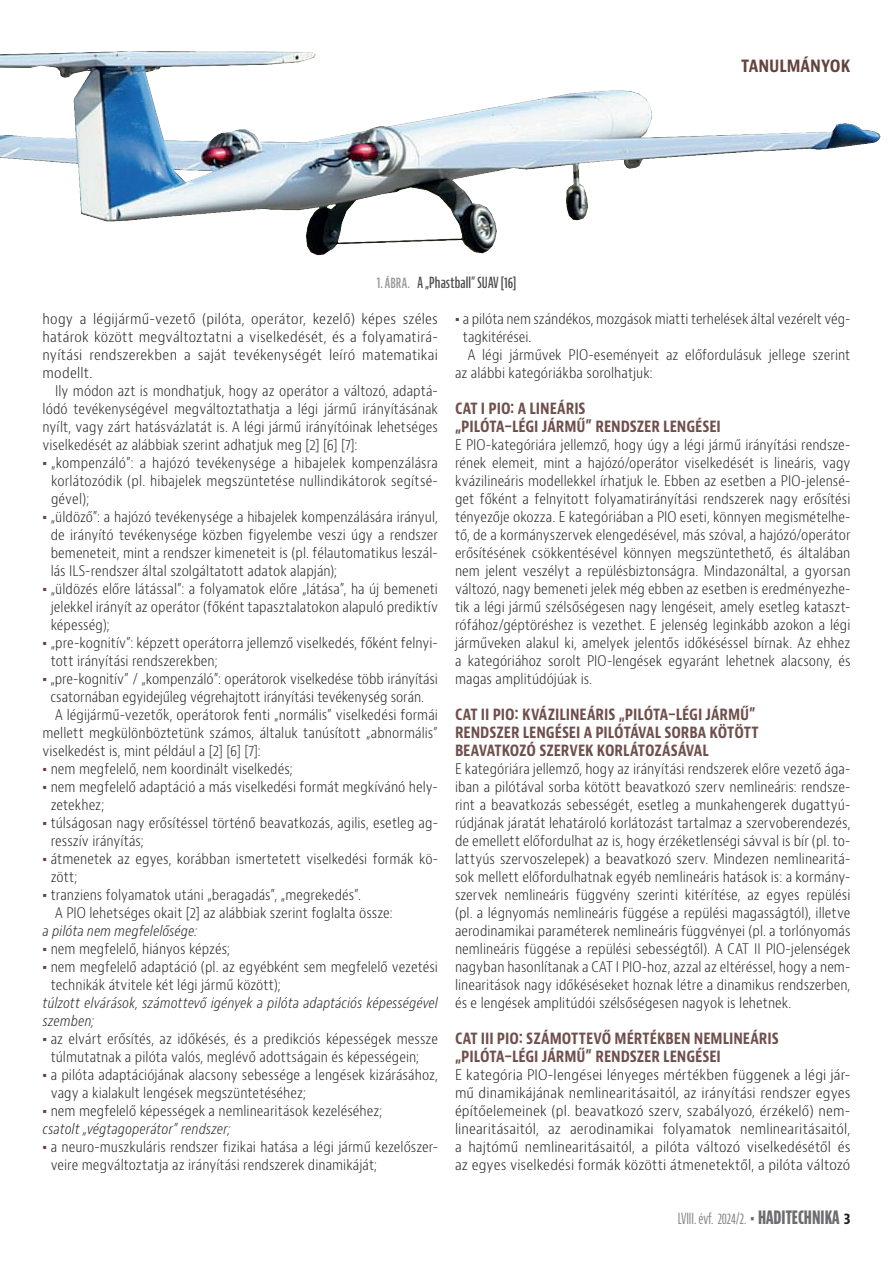
<style>
.page{position:relative;width:893px;height:1263px;background:#fff}
.page>*{position:absolute;margin:0;border:0;box-sizing:border-box;transform-origin:0 0}
.t1{font:700 condensed 18px "Bernino Sans";color:#64433f}
.KÖZCÍM{font:700 condensed 16.5px/18px "Bernino Sans";letter-spacing:-.005em;color:#6f4f4b;scale:.96 1}
.t2{font:extra-condensed 15px "Bernino Sans";letter-spacing:-.005em;color:#808285}
.kepala_jobb{font:600 extra-condensed 15px "Bernino Sans";letter-spacing:.01em;color:#4b4c4d}
.kenyer_tompa{font:300 condensed 14.25px/18px "Bernino Sans";letter-spacing:.005em;color:#231f20;scale:.96 1}
.kenyer_tompa-2{font:300 condensed 14.25px/18px "Bernino Sans";letter-spacing:.005em;color:#231f20;text-align:justify}
.kenyér{font:300 condensed 14.25px/18px "Bernino Sans";letter-spacing:.005em;color:#231f20;text-align:justify;scale:.96 1}
.kenyer_tompa-3{font:italic 300 condensed 14.25px/18px "Bernino Sans";color:#231f20;scale:.96 1}
.s1{color:#939598}
.s2{font-weight:700;font-stretch:normal;color:#64433f}
.s3{font-weight:700;font-size:18px;color:#6c6d70}
.s4{font-weight:700;font-stretch:condensed;color:#231f20}
</style>
<div class="page">
<img style="left:0;top:51px;width:881px;height:205px">
<p class="kepala_jobb" style="left:377px;top:274px;width:141px"><span class="s1">1. ÁBRA.</span> A „Phastball” SUAV [16]</p>
<p class="t1" style="left:741px;top:54px;width:111px">TANULMÁNYOK</p>
<p class="kenyer_tompa-2" style="left:43px;top:310px;width:397px">hogy a légijármű-vezető (pilóta, operátor, kezelő) képes széles határok között megváltoztatni a viselkedését, és a folyamatirá&shy;nyítási rendszerekben a saját tevékenységét leíró matematikai modellt.</p>
<p class="kenyér" style="left:43px;top:382px;width:413px;text-indent:13px">Ily módon azt is mondhatjuk, hogy az operátor a változó, adaptá&shy;lódó tevékenységével megváltoztathatja a légi jármű irányításának nyílt, vagy zárt hatásvázlatát is. A légi jármű irányítóinak lehetséges viselkedését az alábbiak szerint adhatjuk meg [2] [6] [7]:</p>
<p class="kenyer_tompa" style="left:51px;top:454px;width:405px;text-align:justify;text-indent:-8px"><span class="s2">•</span> „kompenzáló”: a hajózó tevékenysége a hibajelek kompenzálásra korlátozódik (pl. hibajelek megszüntetése nullindikátorok segítsé&shy;gével);</p>
<p class="kenyer_tompa" style="left:51px;top:508px;width:405px;text-align:justify;text-indent:-8px"><span class="s2">•</span> „üldöző”: a hajózó tevékenysége a hibajelek kompenzálására irányul, de irányító tevékenysége közben figyelembe veszi úgy a rendszer bemeneteit, mint a rendszer kimeneteit is (pl. félautomatikus leszál&shy;lás ILS-rendszer által szolgáltatott adatok alapján);</p>
<p class="kenyer_tompa" style="left:51px;top:580px;width:405px;text-align:justify;text-indent:-8px"><span class="s2">•</span> „üldözés előre látással”: a folyamatok előre „látása”, ha új bemeneti jelekkel irányít az operátor (főként tapasztalatokon alapuló prediktív képesség);</p>
<p class="kenyer_tompa" style="left:51px;top:634px;width:405px;text-indent:-8px"><span class="s2">•</span> „pre-kognitív”: képzett operátorra jellemző viselkedés, főként felnyi&shy;tott irányítási rendszerekben;</p>
<p class="kenyer_tompa" style="left:43px;top:670px;width:413px;text-align:center"><span class="s2">•</span> „pre-kognitív” / „kompenzáló”: operátorok viselkedése több irányítási csatornában egyidejűleg végrehajtott irányítási tevékenység során.</p>
<p class="kenyér" style="left:43px;top:706px;width:413px;text-indent:13px">A légijármű-vezetők, operátorok fenti „normális” viselkedési formái mellett megkülönböztetünk számos, általuk tanúsított „abnormális” viselkedést is, mint például a [2] [6] [7]:</p>
<p class="kenyer_tompa" style="left:43px;top:760px;width:262px"><span class="s2">•</span> nem megfelelő, nem koordinált viselkedés;</p>
<p class="kenyer_tompa" style="left:51px;top:778px;width:405px;text-indent:-8px"><span class="s2">•</span> nem megfelelő adaptáció a más viselkedési formát megkívánó hely&shy;zetekhez;</p>
<p class="kenyer_tompa" style="left:51px;top:814px;width:405px;text-indent:-8px"><span class="s2">•</span> túlságosan nagy erősítéssel történő beavatkozás, agilis, esetleg ag&shy;resszív irányítás;</p>
<p class="kenyer_tompa" style="left:51px;top:850px;width:405px;text-indent:-8px"><span class="s2">•</span> átmenetek az egyes, korábban ismertetett viselkedési formák kö&shy;zött;</p>
<p class="kenyer_tompa" style="left:43px;top:886px;width:333px"><span class="s2">•</span> tranziens folyamatok utáni „beragadás”, „megrekedés”.</p>
<p class="kenyér" style="left:55px;top:904px;width:353px">A PIO lehetséges okait [2] az alábbiak szerint foglalta össze:</p>
<p class="kenyer_tompa-3" style="left:43px;top:922px;width:163px">a pilóta nem megfelelősége:</p>
<p class="kenyer_tompa" style="left:43px;top:940px;width:197px"><span class="s2">•</span> nem megfelelő, hiányos képzés;</p>
<p class="kenyer_tompa" style="left:51px;top:958px;width:405px;text-indent:-8px"><span class="s2">•</span> nem megfelelő adaptáció (pl. az egyébként sem megfelelő vezetési technikák átvitele két légi jármű között);</p>
<p class="kenyer_tompa-3" style="left:43px;top:994px;width:413px">túlzott elvárások, számottevő igények a pilóta adaptációs képességével szemben;</p>
<p class="kenyer_tompa" style="left:51px;top:1030px;width:405px;text-indent:-8px"><span class="s2">•</span> az elvárt erősítés, az időkésés, és a predikciós képességek messze túlmutatnak a pilóta valós, meglévő adottságain és képességein;</p>
<p class="kenyer_tompa" style="left:51px;top:1066px;width:405px;text-indent:-8px"><span class="s2">•</span> a pilóta adaptációjának alacsony sebessége a lengések kizárásához, vagy a kialakult lengések megszüntetéséhez;</p>
<p class="kenyer_tompa" style="left:43px;top:1102px;width:356px"><span class="s2">•</span> nem megfelelő képességek a nemlinearitások kezeléséhez;</p>
<p class="kenyer_tompa-3" style="left:43px;top:1120px;width:198px">csatolt „végtagoperátor” rendszer;</p>
<p class="kenyer_tompa" style="left:51px;top:1138px;width:405px;text-indent:-8px"><span class="s2">•</span> a neuro-muszkuláris rendszer fizikai hatása a légi jármű kezelőszer&shy;veire megváltoztatja az irányítási rendszerek dinamikáját;</p>
<p class="kenyer_tompa" style="left:463px;top:310px;width:403px;text-indent:-8px"><span class="s2">•</span> a pilóta nem szándékos, mozgások miatti terhelések által vezérelt vég&shy;tagkitérései.</p>
<p class="kenyér" style="left:455px;top:346px;width:413px;text-indent:13px">A légi járművek PIO-eseményeit az előfordulásuk jellege szerint az alábbi kategóriákba sorolhatjuk:</p>
<p class="KÖZCÍM" style="left:455px;top:399px;width:278px">CAT I PIO: A LINEÁRIS<br>„PILÓTA–LÉGI JÁRMŰ” RENDSZER LENGÉSEI</p>
<p class="kenyer_tompa" style="left:455px;top:436px;width:413px;text-align:justify">E PIO-kategóriára jellemző, hogy úgy a légi jármű irányítási rendsze&shy;rének elemeit, mint a hajózó/operátor viselkedését is lineáris, vagy kvázilineáris modellekkel írhatjuk le. Ebben az esetben a PIO-jelensé&shy;get főként a felnyitott folyamatirányítási rendszerek nagy erősítési tényezője okozza. E kategóriában a PIO eseti, könnyen megismételhe&shy;tő, de a kormányszervek elengedésével, más szóval, a hajózó/operátor erősítésének csökkentésével könnyen megszüntethető, és általában nem jelent veszélyt a repülésbiztonságra. Mindazonáltal, a gyorsan változó, nagy bemeneti jelek még ebben az esetben is eredményezhe&shy;tik a légi jármű szélsőségesen nagy lengéseit, amely esetleg kataszt&shy;rófához/géptöréshez is vezethet. E jelenség leginkább azokon a légi járműveken alakul ki, amelyek jelentős időkéséssel bírnak. Az ehhez a kategóriához sorolt PIO-lengések egyaránt lehetnek alacsony, és magas amplitúdójúak is.</p>
<p class="KÖZCÍM" style="left:455px;top:705px;width:318px">CAT II PIO: KVÁZILINEÁRIS „PILÓTA–LÉGI JÁRMŰ”<br>RENDSZER LENGÉSEI A PILÓTÁVAL SORBA KÖTÖTT<br>BEAVATKOZÓ SZERVEK KORLÁTOZÁSÁVAL</p>
<p class="kenyer_tompa" style="left:455px;top:760px;width:413px;text-align:justify">E kategóriára jellemző, hogy az irányítási rendszerek előre vezető ága&shy;iban a pilótával sorba kötött beavatkozó szerv nemlineáris: rendsze&shy;rint a beavatkozás sebességét, esetleg a munkahengerek dugattyú&shy;rúdjának járatát lehatároló korlátozást tartalmaz a szervoberendezés, de emellett előfordulhat az is, hogy érzéketlenségi sávval is bír (pl. to&shy;lattyús szervoszelepek) a beavatkozó szerv. Mindezen nemlinearitá&shy;sok mellett előfordulhatnak egyéb nemlineáris hatások is: a kormány&shy;szervek nemlineáris függvény szerinti kitérítése, az egyes repülési (pl. a légnyomás nemlineáris függése a repülési magasságtól), illetve aerodinamikai paraméterek nemlineáris függvényei (pl. a torlónyomás nemlineáris függése a repülési sebességtől). A CAT II PIO-jelenségek nagyban hasonlítanak a CAT I PIO-hoz, azzal az eltéréssel, hogy a nem&shy;linearitások nagy időkéséseket hoznak létre a dinamikus rendszerben, és e lengések amplitúdói szélsőségesen nagyok is lehetnek.</p>
<p class="KÖZCÍM" style="left:455px;top:1029px;width:339px">CAT III PIO: SZÁMOTTEVŐ MÉRTÉKBEN NEMLINEÁRIS „PILÓTA–LÉGI JÁRMŰ” RENDSZER LENGÉSEI</p>
<p class="kenyer_tompa-2" style="left:455px;top:1066px;width:397px">E kategória PIO-lengései lényeges mértékben függenek a légi jár&shy;mű dinamikájának nemlinearitásaitól, az irányítási rendszer egyes építőelemeinek (pl. beavatkozó szerv, szabályozó, érzékelő) nem&shy;linearitásaitól, az aerodinamikai folyamatok nemlinearitásaitól, a hajtómű nemlinearitásaitól, a pilóta változó viselkedésétől és az egyes viselkedési formák közötti átmenetektől, a pilóta változó</p>
<p class="t2" style="left:678px;top:1210px;width:174px">LVIII. évf. 2024/2. <span class="s3">• HADITECHNIKA</span> <span class="s4">3</span></p>
</div>
